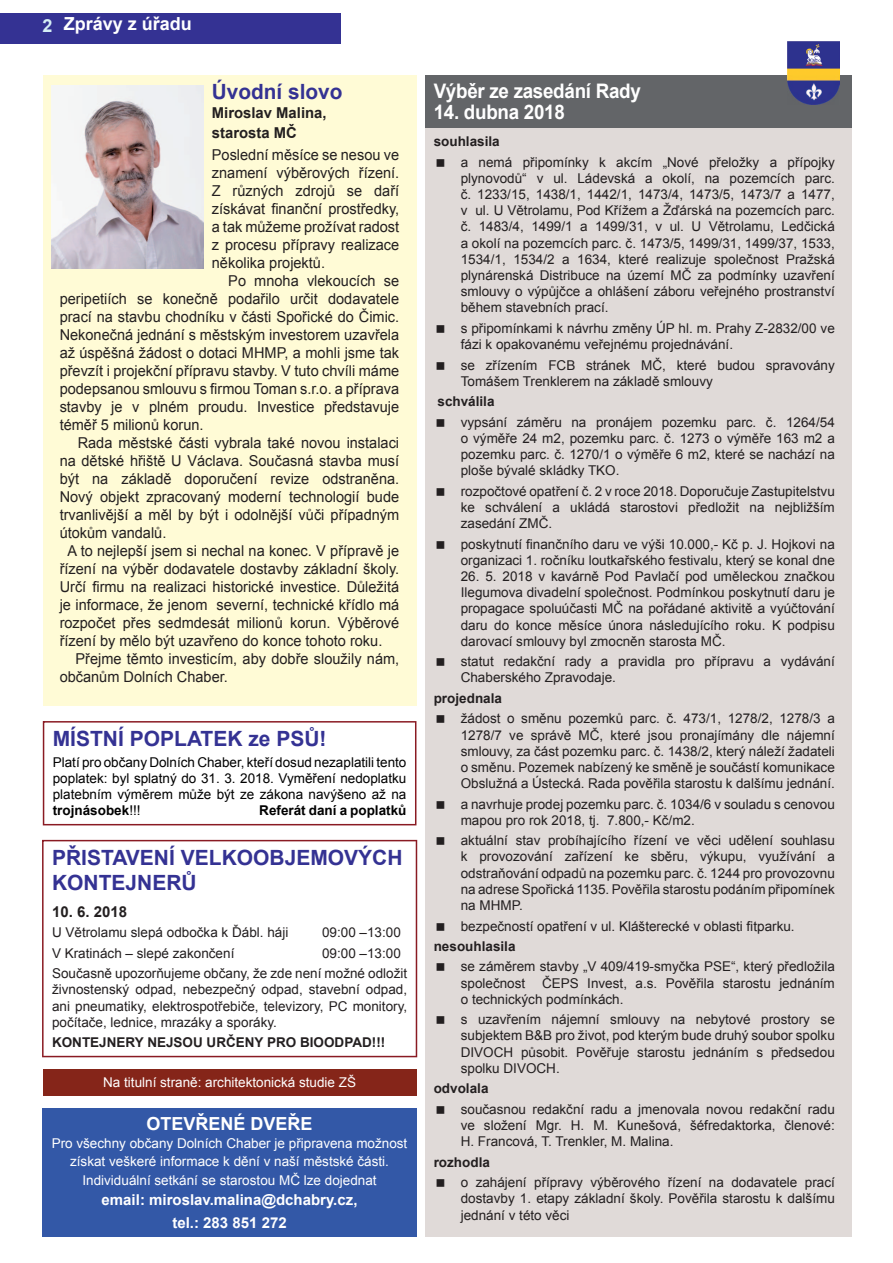
<style>
.page{position:relative;width:893px;height:1263px;background:#fff}
.page>*{position:absolute;margin:0;border:0;box-sizing:border-box;transform-origin:0 0}
.t1{font:700 21px/25.2px "Arial";color:#343293}
.t2{font:700 20.1px "Arial";letter-spacing:-.015em;color:#fff;scale:.94 1}
.t3{font:700 18px "Arial";color:#fff}
.t4{font:700 18px "Arial";color:#d5eef5}
.t5{font:15px/18px "Arial";color:#231f20;text-align:justify}
.t6{font:700 15px/23.7px "Arial";color:#fff;text-align:center}
.t7{font:700 15px/19.5px "Arial";color:#231f20}
.t8{font:13.5px/16.2px "Arial";color:#231f20;text-align:justify}
.t9{font:13.5px/18px "Arial";color:#fff;text-align:center}
.t10{font:13.5px/16.2px "Arial";color:#000;text-align:justify}
.t11{font:700 13.5px "Arial";color:#231f20}
.t12{font:700 13.5px "Arial";color:#000}
.s1{font-weight:700}
</style>
<div class="page">
<div style="left:425px;top:128px;width:427px;height:1109px;background:#e0dad8"></div>
<div style="left:0;top:13px;width:340px;height:30px;background:#343293"></div>
<div style="left:43px;top:75px;width:373px;height:631px;background:#fffbd6"></div>
<img style="left:52px;top:85px;width:151px;height:184px">
<div style="left:425px;top:75px;width:427px;height:53px;background:#636568"></div>
<img style="left:787px;top:42px;width:52px;height:63px">
<div style="left:43px;top:1108px;width:374px;height:129px;background:#3358a7"></div>
<div style="left:43px;top:1069px;width:374px;height:27px;background:#852519"></div>
<svg style="left:43px;top:721px;width:373px;height:104px"></svg>
<svg style="left:42px;top:840px;width:375px;height:217px"></svg>
<h3 class="t4" style="left:43px;top:13px;width:12px">2</h3>
<h3 class="t3" style="left:64px;top:12px;width:130px">Zprávy z úřadu</h3>
<h1 class="t1" style="left:212px;top:80px;width:132px">Úvodní slovo</h1>
<p class="t7" style="left:212px;top:104px;width:116px">Miroslav Malina, starosta MČ</p>
<p class="t5" style="left:212px;top:146px;width:189px">Poslední měsíce se nesou ve znamení výběrových řízení.<br>Z různých zdrojů se daří získávat finanční prostředky, a tak můžeme prožívat radost z procesu přípravy realizace několika projektů.</p>
<p class="t5" style="left:60px;top:272px;width:341px;text-indent:169px">Po mnoha vlekoucích se peripetiích se konečně podařilo určit dodavatele prací na stavbu chodníku v části Spořické do Čimic.<br>Nekonečná jednání s městským investorem uzavřela až úspěšná žádost o dotaci MHMP, a mohli jsme tak převzít i projekční přípravu stavby. V tuto chvíli máme podepsanou smlouvu s firmou Toman s.r.o. a příprava stavby je v plném proudu. Investice představuje téměř 5 milionů korun.</p>
<p class="t5" style="left:78px;top:434px;width:323px">Rada městské části vybrala také novou instalaci</p>
<p class="t5" style="left:60px;top:452px;width:341px">na dětské hřiště U Václava. Současná stavba musí</p>
<p class="t5" style="left:60px;top:470px;width:341px">být na základě doporučení revize odstraněna.</p>
<p class="t5" style="left:60px;top:488px;width:341px">Nový objekt zpracovaný moderní technologií bude</p>
<p class="t5" style="left:60px;top:506px;width:341px">trvanlivější a měl by být i odolnější vůči případným</p>
<p class="t5" style="left:60px;top:524px;width:108px">útokům vandalů.</p>
<p class="t5" style="left:67px;top:542px;width:333px">A to nejlepší jsem si nechal na konec. V přípravě je</p>
<p class="t5" style="left:60px;top:560px;width:341px">řízení na výběr dodavatele dostavby základní školy.</p>
<p class="t5" style="left:60px;top:578px;width:341px">Určí firmu na realizaci historické investice. Důležitá</p>
<p class="t5" style="left:60px;top:596px;width:341px">je informace, že jenom severní, technické křídlo má</p>
<p class="t5" style="left:60px;top:614px;width:341px">rozpočet přes sedmdesát milionů korun. Výběrové</p>
<p class="t5" style="left:60px;top:632px;width:324px">řízení by mělo být uzavřeno do konce tohoto roku.</p>
<p class="t5" style="left:76px;top:650px;width:325px">Přejme těmto investicím, aby dobře sloužily nám,</p>
<p class="t5" style="left:60px;top:668px;width:170px">občanům Dolních Chaber.</p>
<h1 class="t1" style="left:53px;top:727px;width:275px">MÍSTNÍ POPLATEK ze PSŮ!</h1>
<p class="t10" style="left:53px;top:754px;width:355px">Platí pro občany Dolních Chaber, kteří dosud nezaplatili tento poplatek: byl splatný do 31. 3. 2018. Vyměření nedoplatku platebním výměrem může být ze zákona navýšeno až na <span class="s1">trojnásobek</span>!!!</p>
<p class="t12" style="left:259px;top:802px;width:149px">Referát daní a poplatků</p>
<h1 class="t1" style="left:52px;top:846px;width:352px">PŘISTAVENÍ VELKOOBJEMOVÝCH<br>KONTEJNERŮ</h1>
<p class="t7" style="left:52px;top:902px;width:77px">10. 6. 2018</p>
<p class="t8" style="left:52px;top:925px;width:238px">U Větrolamu slepá odbočka k Ďábl. háji</p>
<p class="t8" style="left:322px;top:925px;width:80px">09:00 –13:00</p>
<p class="t8" style="left:52px;top:945px;width:184px">V Kratinách – slepé zakončení</p>
<p class="t8" style="left:52px;top:943px;width:357px;line-height:20.4px;text-indent:270px">09:00 –13:00<br>Současně upozorňujeme občany, že zde není možné odložit</p>
<p class="t8" style="left:52px;top:982px;width:357px">živnostenský odpad, nebezpečný odpad, stavební odpad, ani pneumatiky, elektrospotřebiče, televizory, PC monitory, počítače, lednice, mrazáky a sporáky.</p>
<p class="t11" style="left:52px;top:1033px;width:335px">KONTEJNERY NEJSOU URČENY PRO BIOODPAD!!!</p>
<p class="t9" style="left:103px;top:1074px;width:254px">Na titulní straně: architektonická studie ZŠ</p>
<h3 class="t3" style="left:147px;top:1111px;width:168px">OTEVŘENÉ DVEŘE</h3>
<p class="t9" style="left:52px;top:1134px;width:357px">Pro všechny občany Dolních Chaber je připravena možnost získat veškeré informace k dění v naší městské části.</p>
<p class="t9" style="left:82px;top:1171px;width:296px">Individuální setkání se starostou MČ lze dojednat</p>
<p class="t6" style="left:102px;top:1188px;width:257px">email: miroslav.malina@dchabry.cz, tel.: 283 851 272</p>
<h2 class="t2" style="left:434px;top:78px;width:222px">Výběr ze zasedání Rady</h2>
<h2 class="t2" style="left:434px;top:99px;width:141px">14. dubna 2018</h2>
<p class="t11" style="left:434px;top:132px;width:68px">souhlasila</p>
<p class="t8" style="left:461px;top:154px;width:376px">a nemá připomínky k akcím „Nové přeložky a přípojky plynovodů“ v ul. Ládevská a okolí, na pozemcích parc. č. 1233/15, 1438/1, 1442/1, 1473/4, 1473/5, 1473/7 a 1477, v ul. U Větrolamu, Pod Křížem a Žďárská na pozemcích parc. č. 1483/4, 1499/1 a 1499/31, v ul. U Větrolamu, Ledčická a okolí na pozemcích parc. č. 1473/5, 1499/31, 1499/37, 1533, 1534/1, 1534/2 a 1634, které realizuje společnost Pražská plynárenská Distribuce na území MČ za podmínky uzavření smlouvy o výpůjčce a ohlášení záboru veřejného prostranství během stavebních prací.</p>
<p class="t8" style="left:461px;top:320px;width:376px">s připomínkami k návrhu změny ÚP hl. m. Prahy Z-2832/00 ve fázi k opakovanému veřejnému projednávání.</p>
<p class="t8" style="left:461px;top:357px;width:376px">se zřízením FCB stránek MČ, které budou spravovány<br>Tomášem Trenklerem na základě smlouvy</p>
<p class="t11" style="left:437px;top:392px;width:59px">schválila</p>
<p class="t8" style="left:461px;top:414px;width:376px">vypsání záměru na pronájem pozemku parc. č. 1264/54 o výměře 24 m2, pozemku parc. č. 1273 o výměře 163 m2 a pozemku parc. č. 1270/1 o výměře 6 m2, které se nachází na ploše bývalé skládky TKO.</p>
<p class="t8" style="left:461px;top:483px;width:376px">rozpočtové opatření č. 2 v roce 2018. Doporučuje Zastupitelstvu ke schválení a ukládá starostovi předložit na nejbližším zasedání ZMČ.</p>
<p class="t8" style="left:461px;top:536px;width:376px">poskytnutí finančního daru ve výši 10.000,- Kč p. J. Hojkovi na organizaci 1. ročníku loutkařského festivalu, který se konal dne</p>
<p class="t8" style="left:461px;top:568px;width:376px">26. 5. 2018 v kavárně Pod Pavlačí pod uměleckou značkou Ilegumova divadelní společnost. Podmínkou poskytnutí daru je propagace spoluúčasti MČ na pořádané aktivitě a vyúčtování daru do konce měsíce února následujícího roku. K podpisu darovací smlouvy byl zmocněn starosta MČ.</p>
<p class="t8" style="left:461px;top:653px;width:376px">statut redakční rady a pravidla pro přípravu a vydávání<br>Chaberského Zpravodaje.</p>
<p class="t11" style="left:434px;top:689px;width:70px">projednala</p>
<p class="t8" style="left:461px;top:711px;width:376px">žádost o směnu pozemků parc. č. 473/1, 1278/2, 1278/3 a 1278/7 ve správě MČ, které jsou pronajímány dle nájemní smlouvy, za část pozemku parc. č. 1438/2, který náleží žadateli o směnu. Pozemek nabízený ke směně je součástí komunikace Obslužná a Ústecká. Rada pověřila starostu k dalšímu jednání.</p>
<p class="t8" style="left:461px;top:796px;width:376px">a navrhuje prodej pozemku parc. č. 1034/6 v souladu s cenovou mapou pro rok 2018, tj. 7.800,- Kč/m2.</p>
<p class="t8" style="left:461px;top:832px;width:376px">aktuální stav probíhajícího řízení ve věci udělení souhlasu k provozování zařízení ke sběru, výkupu, využívání a odstraňování odpadů na pozemku parc. č. 1244 pro provozovnu na adrese Spořická 1135. Pověřila starostu podáním připomínek na MHMP.</p>
<p class="t8" style="left:461px;top:918px;width:335px">bezpečností opatření v ul. Klášterecké v oblasti fitparku.</p>
<p class="t11" style="left:434px;top:937px;width:83px">nesouhlasila</p>
<p class="t8" style="left:461px;top:959px;width:376px">se záměrem stavby „V 409/419-smyčka PSE“, který předložila společnost ČEPS Invest, a.s. Pověřila starostu jednáním o technických podmínkách.</p>
<p class="t8" style="left:461px;top:1011px;width:376px">s uzavřením nájemní smlouvy na nebytové prostory se subjektem B&amp;B pro život, pod kterým bude druhý soubor spolku DIVOCH působit. Pověřuje starostu jednáním s předsedou spolku DIVOCH.</p>
<p class="t11" style="left:434px;top:1079px;width:56px">odvolala</p>
<p class="t8" style="left:461px;top:1101px;width:376px">současnou redakční radu a jmenovala novou redakční radu ve složení Mgr. H. M. Kunešová, šéfredaktorka, členové:<br>H. Francová, T. Trenkler, M. Malina.</p>
<p class="t11" style="left:434px;top:1153px;width:58px">rozhodla</p>
<p class="t8" style="left:461px;top:1174px;width:376px">o zahájení přípravy výběrového řízení na dodavatele prací dostavby 1. etapy základní školy. Pověřila starostu k dalšímu jednání v této věci</p>
</div>
